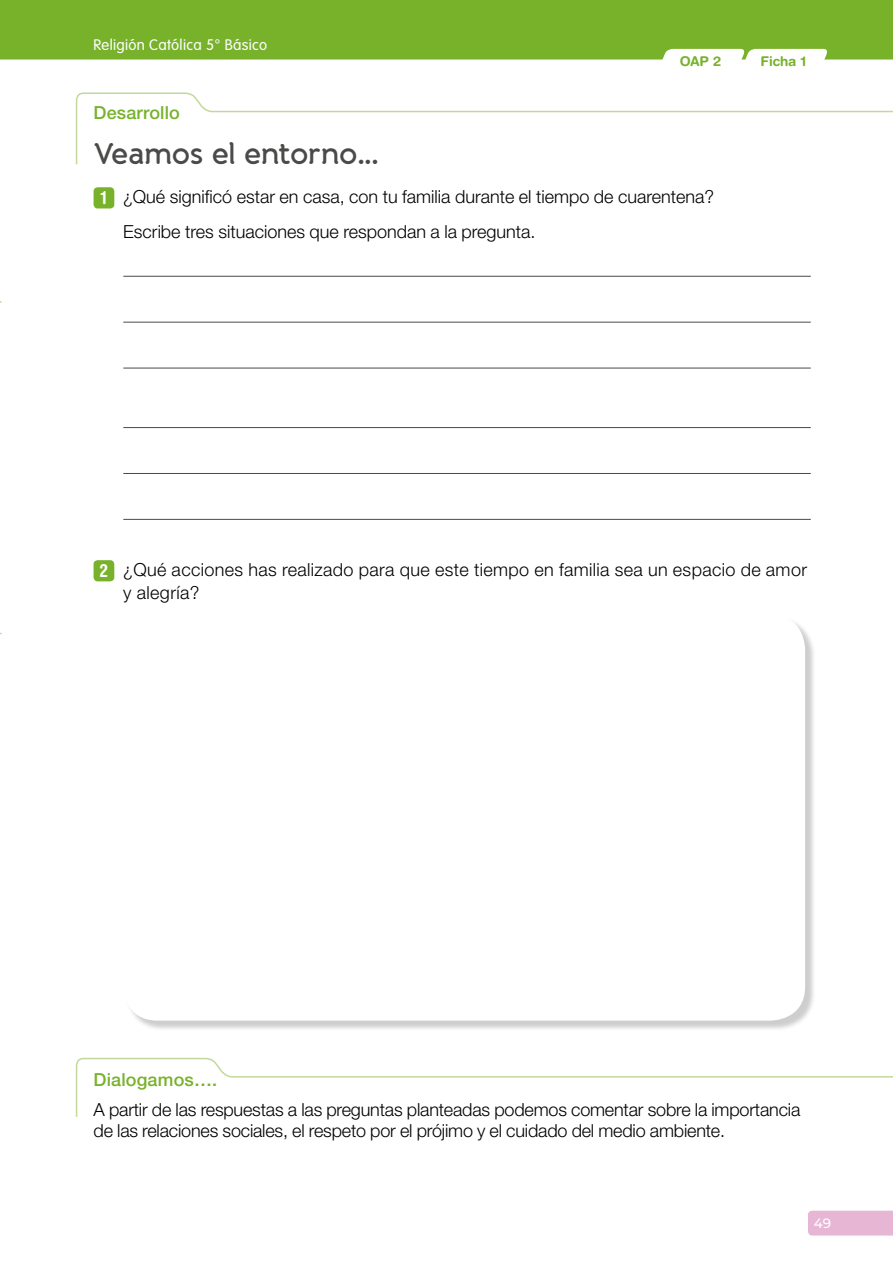
<style>
.page{position:relative;width:893px;height:1263px;background:#fff}
.page>*{position:absolute;margin:0;border:0;box-sizing:border-box;transform-origin:0 0}
.t1{font:600 30px "Banda";letter-spacing:-.02em;color:#4a4a49}
.t2{font:300 18px/35.2px "Helvetica Neue LT Std";color:#000}
.t3{font:300 18px/22.5px "Helvetica Neue LT Std";letter-spacing:.02em;color:#000}
.t4{font:500 18px "Helvetica Neue LT Std";letter-spacing:.01em;color:#78b22b}
.t5{font:15px "VAG Rounded Cons Light";letter-spacing:.02em;color:#fff}
.t6{font:700 13.5px "Helvetica Rounded LT Std";color:#78b22b}
.t7{font:500 13.5px "Montserrat";color:#fff}
.s1{font-family:"Helvetica Rounded LT Std";font-weight:700;font-stretch:condensed;color:#fff}
</style>
<div class="page">
<div style="left:808px;top:1211px;width:85px;height:24px;background:#e8b6d5"></div>
<div style="left:0;top:0;width:893px;height:60px;background:#78b22b"></div>
<svg style="left:649px;top:49px;width:180px;height:11px"></svg>
<div style="left:94px;top:187px;width:20px;height:21px;background:#78b22b;border-radius:4px"></div>
<hr style="left:123px;top:276px;width:688px;height:1px;background:#4a4a49">
<hr style="left:123px;top:322px;width:688px;height:1px;background:#4a4a49">
<hr style="left:123px;top:368px;width:688px;height:1px;background:#4a4a49">
<hr style="left:123px;top:427px;width:688px;height:1px;background:#4a4a49">
<hr style="left:123px;top:473px;width:688px;height:1px;background:#4a4a49">
<hr style="left:123px;top:519px;width:688px;height:1px;background:#4a4a49">
<div style="left:94px;top:560px;width:20px;height:21px;background:#78b22b;border-radius:4px"></div>
<div style="left:125px;top:616px;width:691px;height:415px;background:#000;opacity:.2"></div>
<div style="left:123px;top:615px;width:682px;height:405px;background:#fff;border-radius:34px"></div>
<svg style="left:75px;top:92px;width:818px;height:73px"></svg>
<svg style="left:75px;top:1057px;width:818px;height:60px"></svg>
<p class="t5" style="left:94px;top:36px;width:175px">Religión Católica 5° Básico</p>
<p class="t6" style="left:680px;top:53px;width:43px">OAP 2</p>
<p class="t6" style="left:760px;top:53px;width:47px">Ficha 1</p>
<p class="t4" style="left:94px;top:102px;width:88px">Desarrollo</p>
<h1 class="t1" style="left:94px;top:135px;width:287px">Veamos el entorno…</h1>
<p class="t2" style="left:123px;top:179px;width:592px;text-indent:-22px"><span class="s1">1</span> ¿Qué significó estar en casa, con tu familia durante el tiempo de cuarentena?<br>Escribe tres situaciones que respondan a la pregunta.</p>
<p class="t3" style="left:123px;top:558px;width:685px;text-indent:-24px"><span class="s1">2</span> ¿Qué acciones has realizado para que este tiempo en familia sea un espacio de amor y alegría?</p>
<p class="t4" style="left:94px;top:1068px;width:125px">Dialogamos….</p>
<p class="t2" style="left:94px;top:1098px;width:708px;line-height:21.6px">A partir de las respuestas a las preguntas planteadas podemos comentar sobre la importancia de las relaciones sociales, el respeto por el prójimo y el cuidado del medio ambiente.</p>
<p class="t7" style="left:814px;top:1213px;width:19px">49</p>
</div>
